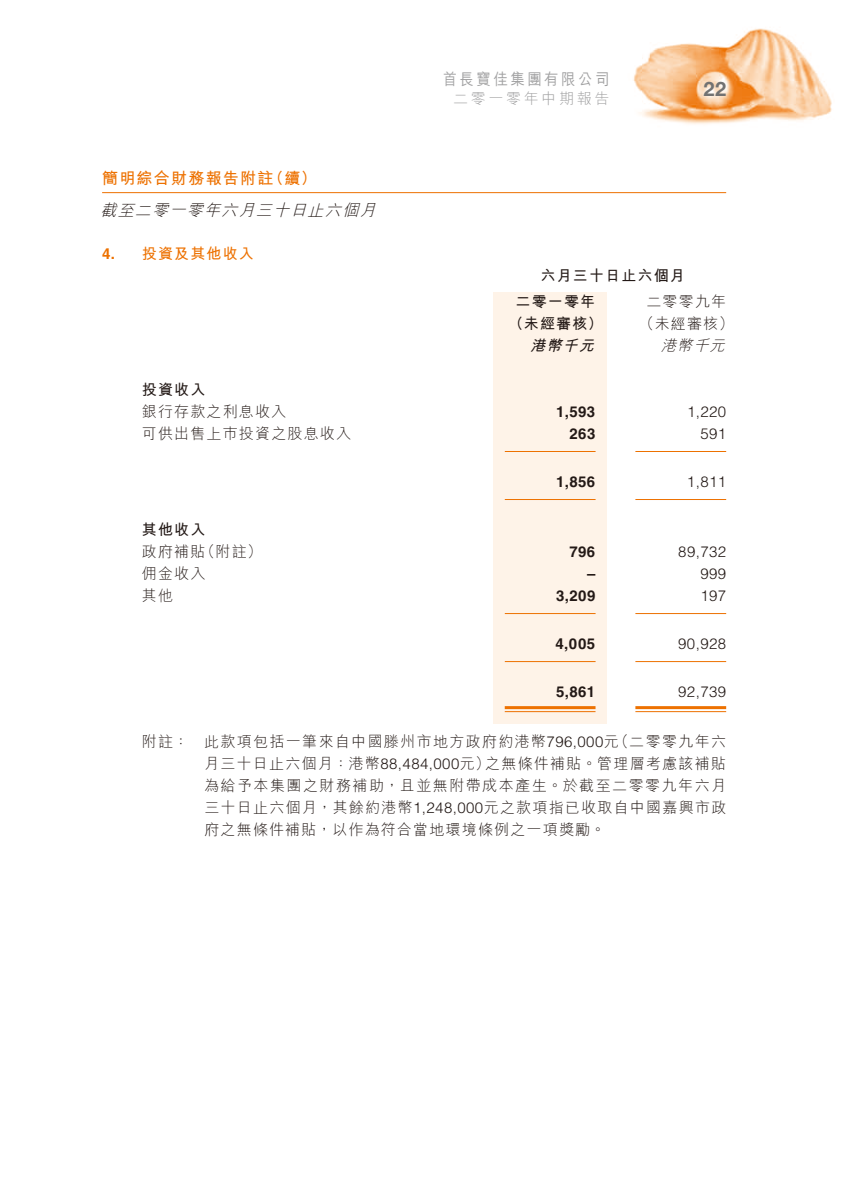
<style>
.page{position:relative;width:851px;height:1191px;background:#fff}
.page>*{position:absolute;margin:0;border:0;box-sizing:border-box;transform-origin:0 0}
.t1{font:700 20px "Helvetica Neue LT Std";color:#727272}
.t2{font:italic 300 16px "M Hei HK";color:#231916}
.t3{font:700 16px "M Hei HK";letter-spacing:.08em;color:#ed7100}
.t4{font:500 16px "M Hei HK";letter-spacing:.175em;color:#a0a0a1;scale:.9 1}
.t5{font:300 15px/22px "M Hei HK";letter-spacing:.085em;color:#231916}
.t6{font:300 15px "Helvetica LT Std";letter-spacing:.03em;color:#231916}
.t7{font:700 15px "Helvetica LT Std";letter-spacing:.03em;color:#231916}
.t8{font:700 15px "M Hei HK";letter-spacing:.08em;color:#231916}
.t9{font:300 15px "M Hei HK";letter-spacing:.175em;color:#a0a0a1}
.t10{font:700 15px "M Hei HK";letter-spacing:.08em;color:#ed7100}
.t11{font:italic 300 15px "M Hei HK";color:#231916}
.t12{font:italic 700 15px "M Hei HK";color:#231916}
.t13{font:700 15px "Helvetica LT Std";color:#ed7100}
.s1{font-family:"Helvetica LT Std"}
</style>
<div class="page">
<img style="left:633px;top:28px;width:199px;height:97px">
<hr style="left:102px;top:192px;width:624px;height:1px;background:#ed7100">
<div style="left:493px;top:292px;width:114px;height:431px;background:#fef3e8"></div>
<hr style="left:504px;top:451px;width:91px;height:1px;background:#ed7100">
<hr style="left:635px;top:451px;width:91px;height:1px;background:#ed7100">
<hr style="left:504px;top:499px;width:91px;height:1px;background:#ed7100">
<hr style="left:635px;top:499px;width:91px;height:1px;background:#ed7100">
<hr style="left:504px;top:613px;width:91px;height:1px;background:#ed7100">
<hr style="left:635px;top:613px;width:91px;height:1px;background:#ed7100">
<hr style="left:504px;top:661px;width:91px;height:1px;background:#ed7100">
<hr style="left:635px;top:661px;width:91px;height:1px;background:#ed7100">
<hr style="left:504px;top:706px;width:91px;height:3px;background:#ed7100">
<hr style="left:504px;top:711px;width:91px;height:1px;background:#ed7100">
<hr style="left:635px;top:706px;width:91px;height:3px;background:#ed7100">
<hr style="left:635px;top:711px;width:91px;height:1px;background:#ed7100">
<p class="t3" style="left:102px;top:167px;width:173px">簡明綜合財務報告附註</p>
<p class="t2" style="left:100px;top:199px;width:282px">截至二零一零年六月三十日止六個月</p>
<p class="t10" style="left:142px;top:243px;width:114px">投資及其他收入</p>
<p class="t3" style="left:268px;top:167px;width:50px">（續(</p>
<p class="t13" style="left:102px;top:245px;width:14px">4.</p>
<p class="t8" style="left:142px;top:379px;width:65px">投資收入</p>
<p class="t5" style="left:142px;top:400px;width:146px">銀行存款之利息收入</p>
<p class="t5" style="left:142px;top:422px;width:211px">可供出售上巿投資之股息收入</p>
<p class="t8" style="left:142px;top:519px;width:65px">其他收入</p>
<p class="t5" style="left:200px;top:540px;width:64px">（附註(</p>
<p class="t5" style="left:142px;top:540px;width:65px">政府補貼</p>
<p class="t5" style="left:142px;top:562px;width:65px">佣金收入</p>
<p class="t5" style="left:142px;top:584px;width:33px">其他</p>
<p class="t4" style="left:442px;top:67px;width:187px">首長寶佳集團有限公司</p>
<p class="t9" style="left:453px;top:88px;width:157px">二零一零年中期報告</p>
<h1 class="t1" style="left:703px;top:76px;width:24px">22</h1>
<p class="t8" style="left:540px;top:265px;width:146px">六月三十日止六個月</p>
<p class="t5" style="left:646px;top:290px;width:81px">二零零九年</p>
<p class="t8" style="left:515px;top:291px;width:81px">二零一零年</p>
<p class="t8" style="left:508px;top:313px;width:96px">（未經審核）</p>
<p class="t5" style="left:639px;top:312px;width:96px">（未經審核(</p>
<p class="t12" style="left:530px;top:335px;width:70px">港幣千元</p>
<p class="t11" style="left:661px;top:335px;width:70px">港幣千元</p>
<p class="t7" style="left:556px;top:403px;width:41px">1,593</p>
<p class="t6" style="left:687px;top:402px;width:41px">1,220</p>
<p class="t7" style="left:569px;top:425px;width:27px">263</p>
<p class="t6" style="left:700px;top:424px;width:27px">591</p>
<p class="t7" style="left:556px;top:473px;width:41px">1,856</p>
<p class="t6" style="left:686px;top:472px;width:41px">1,811</p>
<p class="t7" style="left:569px;top:543px;width:27px">796</p>
<p class="t6" style="left:678px;top:542px;width:49px">89,732</p>
<p class="t7" style="left:587px;top:565px;width:10px">–</p>
<p class="t6" style="left:700px;top:564px;width:27px">999</p>
<p class="t7" style="left:556px;top:587px;width:41px">3,209</p>
<p class="t6" style="left:700px;top:586px;width:27px">197</p>
<p class="t7" style="left:555px;top:635px;width:41px">4,005</p>
<p class="t6" style="left:678px;top:634px;width:49px">90,928</p>
<p class="t7" style="left:556px;top:683px;width:41px">5,861</p>
<p class="t6" style="left:678px;top:682px;width:49px">92,739</p>
<p class="t5" style="left:142px;top:730px;width:48px">附註：</p>
<p class="t5" style="left:613px;top:730px;width:114px">（二零零九年六</p>
<p class="t5" style="left:204px;top:730px;width:416px">此款項包括一筆來自中國滕州市地方政府約港幣<span class="s1">796,000</span>元</p>
<p class="t5" style="left:204px;top:752px;width:523px">月三十日止六個月：港幣<span class="s1">88,484,000</span>元）<br>為給予本集團之財務補助，且並無附帶成本產生。於截至二零零九年六月三十日止六個月，其餘約港幣<span class="s1">1,248,000</span>元之款項指已收取自中國嘉興市政府之無條件補貼，以作為符合當地環境條例之一項獎勵。</p>
<p class="t5" style="left:485px;top:752px;width:242px">之無條件補貼。管理層考慮該補貼</p>
</div>
